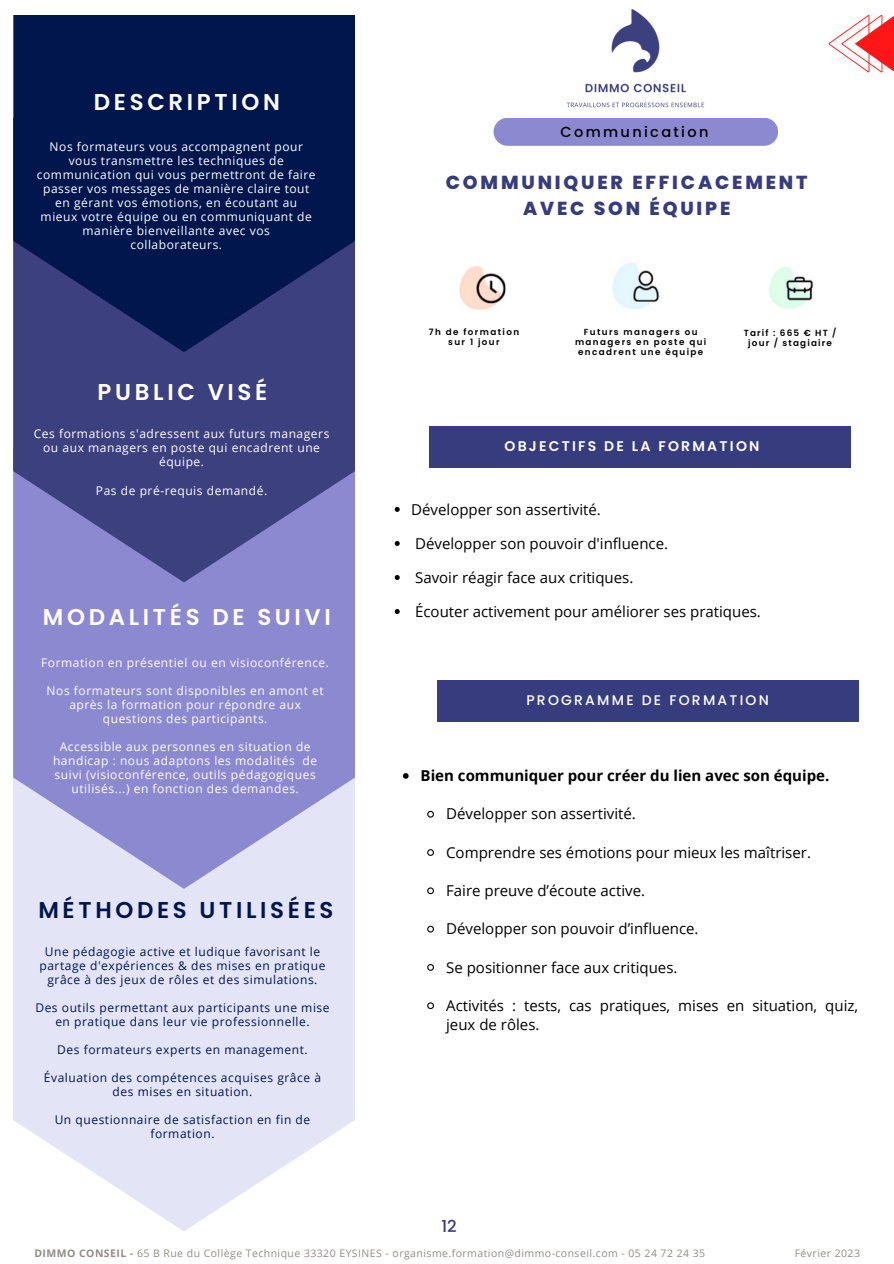
<style>
.page{position:relative;width:894px;height:1264px;background:#fff}
.page>*{position:absolute;margin:0;border:0;box-sizing:border-box;transform-origin:0 0}
.t1{font:600 22.8px "Poppins";letter-spacing:.16em;color:#fff}
.t2{font:600 22.8px "Poppins";letter-spacing:.16em;color:#00164d}
.t3{font:800 18.9px/26px "Poppins";letter-spacing:.15em;color:#363c7d;text-align:center}
.t4{font:500 16.5px "Poppins";color:#363c7d}
.t5{font:15px/19.2px "Open Sans";color:#020000}
.t6{font:700 15px "Open Sans";color:#020000}
.t7{font:500 14.55px "Poppins";letter-spacing:.16em;color:#020000}
.t8{font:600 13.95px "Poppins";letter-spacing:.16em;color:#fff}
.t9{font:500 13.95px "Poppins";letter-spacing:.16em;color:#fff}
.t10{font:12px/14px "Open Sans";letter-spacing:.045em;color:#fff;text-align:center}
.t11{font:12px/14px "Open Sans";letter-spacing:.045em;color:#00164d;text-align:center}
.t12{font:10.5px "Open Sans";letter-spacing:.045em;color:#928c86}
.t13{font:600 8.85px/9.9px "Poppins";letter-spacing:.135em;color:#020000;text-align:center}
.t14{font:600 8.7px/10.2px "Poppins";letter-spacing:.16em;color:#020000;text-align:center}
.s1{font-weight:700}
</style>
<div class="page">
<div style="left:493px;top:118px;width:284px;height:28px;background:#8c89d0;border-radius:14px"></div>
<svg style="left:13px;top:888px;width:341px;height:342px;fill:#e3e4f6"></svg>
<svg style="left:13px;top:582px;width:341px;height:306px;background:#9b99d6"></svg>
<svg style="left:13px;top:351px;width:341px;height:231px;background:#4f5192"></svg>
<svg style="left:13px;top:15px;width:341px;height:336px;background:#091c55"></svg>
<div style="left:429px;top:426px;width:421px;height:41px;background:#363c7d"></div>
<div style="left:437px;top:680px;width:420px;height:41px;background:#363c7d"></div>
<svg style="left:394px;top:507px;width:5px;height:5px"></svg>
<svg style="left:394px;top:541px;width:5px;height:5px"></svg>
<svg style="left:394px;top:575px;width:5px;height:5px"></svg>
<svg style="left:394px;top:609px;width:5px;height:5px"></svg>
<svg style="left:403px;top:773px;width:5px;height:5px"></svg>
<svg style="left:427px;top:810px;width:7px;height:8px"></svg>
<svg style="left:427px;top:849px;width:7px;height:7px"></svg>
<svg style="left:427px;top:887px;width:7px;height:8px"></svg>
<svg style="left:427px;top:925px;width:7px;height:8px"></svg>
<svg style="left:427px;top:964px;width:7px;height:7px"></svg>
<svg style="left:427px;top:1002px;width:7px;height:7px"></svg>
<svg style="left:828px;top:15px;width:65px;height:57px"></svg>
<img style="left:459px;top:266px;width:46px;height:44px">
<img style="left:769px;top:267px;width:44px;height:42px">
<img style="left:613px;top:263px;width:47px;height:46px">
<img style="left:566px;top:9px;width:138px;height:99px">
<h1 class="t1" style="left:94px;top:86px;width:187px">DESCRIPTION</h1>
<p class="t10" style="left:37px;top:139px;width:280px">Nos formateurs vous accompagnent pour vous transmettre les techniques de communication qui vous permettront de faire passer vos messages de manière claire tout en gérant vos émotions, en écoutant au mieux votre équipe ou en communiquant de manière bienveillante avec vos collaborateurs.</p>
<h1 class="t1" style="left:98px;top:376px;width:171px">PUBLIC VISÉ</h1>
<p class="t10" style="left:34px;top:427px;width:297px">Ces formations s'adressent aux futurs managers ou aux managers en poste qui encadrent une équipe.</p>
<p class="t10" style="left:96px;top:483px;width:173px">Pas de pré-requis demandé.</p>
<h1 class="t1" style="left:43px;top:601px;width:289px">MODALITÉS DE SUIVI</h1>
<p class="t10" style="left:41px;top:655px;width:289px">Formation en présentiel ou en visioconférence.</p>
<p class="t10" style="left:47px;top:683px;width:278px">Nos formateurs sont disponibles en amont et après la formation pour répondre aux questions des participants.</p>
<p class="t10" style="left:53px;top:739px;width:266px">Accessible aux personnes en situation de handicap : nous adaptons les modalités de suivi (visioconférence, outils pédagogiques utilisés...) en fonction des demandes.</p>
<h1 class="t2" style="left:38px;top:894px;width:296px">MÉTHODES UTILISÉES</h1>
<p class="t11" style="left:39px;top:944px;width:287px">Une pédagogie active et ludique favorisant le partage d'expériences &amp; des mises en pratique grâce à des jeux de rôles et des simulations.</p>
<p class="t11" style="left:35px;top:1000px;width:296px">Des outils permettant aux participants une mise en pratique dans leur vie professionnelle.</p>
<p class="t11" style="left:57px;top:1042px;width:252px">Des formateurs experts en management.</p>
<p class="t11" style="left:44px;top:1070px;width:278px">Évaluation des compétences acquises grâce à des mises en situation.</p>
<p class="t11" style="left:55px;top:1112px;width:257px">Un questionnaire de satisfaction en fin de formation.</p>
<p class="t7" style="left:560px;top:121px;width:149px">Communication</p>
<h2 class="t3" style="left:445px;top:169px;width:363px">COMMUNIQUER EFFICACEMENT<br>AVEC SON ÉQUIPE</h2>
<p class="t14" style="left:429px;top:327px;width:92px">7h de formation sur 1 jour</p>
<p class="t14" style="left:575px;top:327px;width:133px">Futurs managers ou managers en poste qui encadrent une équipe</p>
<p class="t13" style="left:743px;top:327px;width:94px">Tarif : 665 € HT / jour / stagiaire</p>
<p class="t8" style="left:504px;top:436px;width:256px">OBJECTIFS DE LA FORMATION</p>
<p class="t5" style="left:411px;top:499px;width:191px">Développer son assertivité.</p>
<p class="t5" style="left:415px;top:533px;width:254px">Développer son pouvoir d'influence.</p>
<p class="t5" style="left:415px;top:567px;width:220px">Savoir réagir face aux critiques.</p>
<p class="t5" style="left:415px;top:601px;width:347px">Écouter activement pour améliorer ses pratiques.</p>
<p class="t9" style="left:526px;top:690px;width:244px">PROGRAMME DE FORMATION</p>
<p class="t6" style="left:420px;top:765px;width:410px">Bien communiquer pour créer du lien avec son équipe.</p>
<p class="t5" style="left:446px;top:803px;width:191px">Développer son assertivité.</p>
<p class="t5" style="left:446px;top:842px;width:366px">Comprendre ses émotions pour mieux les maîtriser.</p>
<p class="t5" style="left:446px;top:880px;width:200px">Faire preuve d’écoute active.</p>
<p class="t5" style="left:446px;top:918px;width:254px">Développer son pouvoir d’influence.</p>
<p class="t5" style="left:446px;top:957px;width:233px">Se positionner face aux critiques.</p>
<p class="t5" style="left:446px;top:995px;width:413px">Activités : tests, cas pratiques, mises en situation, quiz, jeux de rôles.</p>
<h3 class="t4" style="left:441px;top:1214px;width:17px">12</h3>
<p class="t12" style="left:34px;top:1245px;width:672px"><span class="s1">DIMMO CONSEIL -</span> 65 B Rue du Collège Technique 33320 EYSINES - organisme.formation@dimmo-conseil.com - 05 24 72 24 35</p>
<p class="t12" style="left:794px;top:1245px;width:67px">Février 2023</p>
</div>
